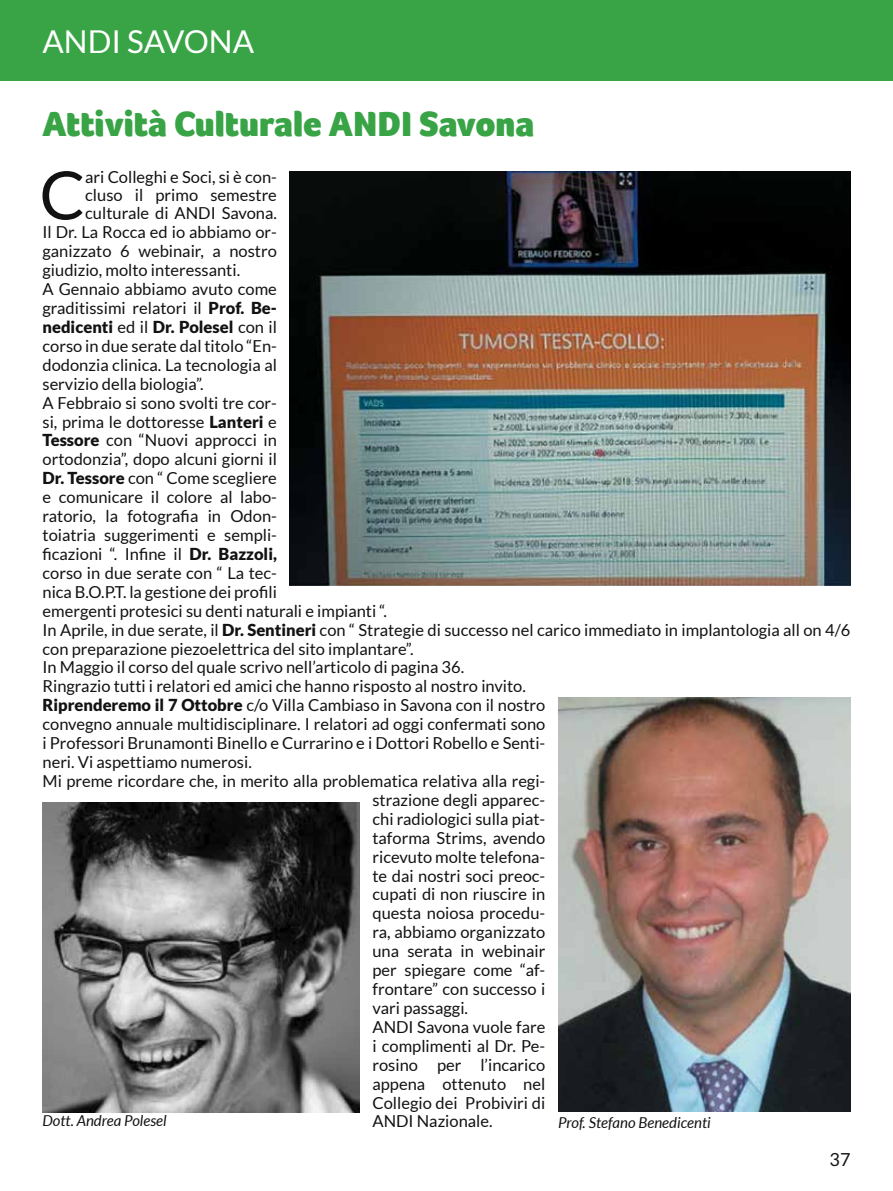
<style>
.page{position:relative;width:893px;height:1191px;background:#fff}
.page>*{position:absolute;margin:0;border:0;box-sizing:border-box;transform-origin:0 0}
.t1{font:66.75px "Lato";color:#121212}
.t2{font:900 36px "Foco";color:#39a446}
.t3{font:31.5px "Lato";color:#fff}
.t4{font:18px "Lato";color:#121212}
.t5{font:16.5px "Lato";color:#121212}
.t6{font:900 16.5px "Lato";color:#121212}
.t7{font:italic 15px "Lato";color:#121212}
.s1{font-weight:900}
.s2{font-weight:400}
</style>
<div class="page">
<div style="left:0;top:0;width:893px;height:81px;background:#39a446"></div>
<img style="left:558px;top:697px;width:292px;height:414px">
<img style="left:43px;top:803px;width:317px;height:309px">
<img style="left:290px;top:171px;width:560px;height:414px">
<h3 class="t3" style="left:43px;top:24px;width:213px">ANDI SAVONA</h3>
<h2 class="t2" style="left:43px;top:100px;width:493px">Attività Culturale ANDI Savona</h2>
<h1 class="t1" style="left:40px;top:158px;width:47px">C</h1>
<p class="t5" style="left:85px;top:168px;width:193px">ari Colleghi e Soci, si è con-</p>
<p class="t5" style="left:85px;top:186px;width:193px">cluso il primo semestre</p>
<p class="t5" style="left:85px;top:204px;width:193px">culturale di ANDI Savona.</p>
<p class="t5" style="left:43px;top:223px;width:236px">Il Dr. La Rocca ed io abbiamo or-</p>
<p class="t5" style="left:43px;top:242px;width:236px">ganizzato 6 webinair, a nostro</p>
<p class="t5" style="left:43px;top:261px;width:199px">giudizio, molto interessanti.</p>
<p class="t5" style="left:43px;top:280px;width:236px">A Gennaio abbiamo avuto come</p>
<p class="t5" style="left:43px;top:299px;width:236px">graditissimi relatori il <span class="s1">Prof. Be-</span></p>
<p class="t6" style="left:43px;top:317px;width:236px">nedicenti <span class="s2">ed il</span> Dr. Polesel <span class="s2">con il</span></p>
<p class="t5" style="left:43px;top:337px;width:236px">corso in due serate dal titolo “En-</p>
<p class="t5" style="left:43px;top:355px;width:236px">dodonzia clinica. La tecnologia al</p>
<p class="t5" style="left:43px;top:374px;width:163px">servizio della biologia”.</p>
<p class="t5" style="left:43px;top:393px;width:236px">A Febbraio si sono svolti tre cor-</p>
<p class="t5" style="left:43px;top:412px;width:236px">si, prima le dottoresse <span class="s1">Lanteri</span> e</p>
<p class="t5" style="left:43px;top:431px;width:236px"><span class="s1">Tessore</span> con “Nuovi approcci in</p>
<p class="t5" style="left:43px;top:450px;width:236px">ortodonzia”, dopo alcuni giorni il</p>
<p class="t5" style="left:43px;top:469px;width:236px"><span class="s1">Dr. Tessore</span> con “ Come scegliere</p>
<p class="t5" style="left:43px;top:488px;width:236px">e comunicare il colore al labo-</p>
<p class="t5" style="left:43px;top:507px;width:236px">ratorio, la fotografia in Odon-</p>
<p class="t5" style="left:43px;top:526px;width:236px">toiatria suggerimenti e sempli-</p>
<p class="t5" style="left:43px;top:545px;width:236px">ficazioni “. Infine il <span class="s1">Dr. Bazzoli,</span></p>
<p class="t5" style="left:43px;top:563px;width:236px">corso in due serate con “ La tec-</p>
<p class="t5" style="left:43px;top:582px;width:236px">nica B.O.P.T. la gestione dei profili</p>
<p class="t5" style="left:43px;top:601px;width:346px">emergenti protesici su denti naturali e impianti “.</p>
<p class="t5" style="left:43px;top:620px;width:809px">In Aprile, in due serate, il <span class="s1">Dr. Sentineri</span> con “ Strategie di successo nel carico immediato in implantologia all on 4/6</p>
<p class="t5" style="left:43px;top:639px;width:373px">con preparazione piezoelettrica del sito implantare”.</p>
<p class="t5" style="left:43px;top:658px;width:423px">In Maggio il corso del quale scrivo nell’articolo di pagina 36.</p>
<p class="t5" style="left:43px;top:677px;width:485px">Ringrazio tutti i relatori ed amici che hanno risposto al nostro invito.</p>
<p class="t5" style="left:43px;top:696px;width:504px"><span class="s1">Riprenderemo il 7 Ottobre</span> c/o Villa Cambiaso in Savona con il nostro</p>
<p class="t5" style="left:43px;top:715px;width:504px">convegno annuale multidisciplinare. I relatori ad oggi confermati sono</p>
<p class="t5" style="left:43px;top:734px;width:504px">i Professori Brunamonti Binello e Currarino e i Dottori Robello e Senti-</p>
<p class="t5" style="left:43px;top:753px;width:211px">neri. Vi aspettiamo numerosi.</p>
<p class="t5" style="left:43px;top:771px;width:504px">Mi preme ricordare che, in merito alla problematica relativa alla regi-</p>
<p class="t5" style="left:372px;top:790px;width:174px">strazione degli apparec-</p>
<p class="t5" style="left:372px;top:809px;width:174px">chi radiologici sulla piat-</p>
<p class="t5" style="left:372px;top:828px;width:174px">taforma Strims, avendo</p>
<p class="t5" style="left:372px;top:847px;width:174px">ricevuto molte telefona-</p>
<p class="t5" style="left:372px;top:866px;width:174px">te dai nostri soci preoc-</p>
<p class="t5" style="left:372px;top:885px;width:174px">cupati di non riuscire in</p>
<p class="t5" style="left:372px;top:904px;width:174px">questa noiosa procedu-</p>
<p class="t5" style="left:372px;top:923px;width:174px">ra, abbiamo organizzato</p>
<p class="t5" style="left:372px;top:942px;width:174px">una serata in webinair</p>
<p class="t5" style="left:372px;top:961px;width:174px">per spiegare come “af-</p>
<p class="t5" style="left:372px;top:979px;width:174px">frontare” con successo i</p>
<p class="t5" style="left:372px;top:998px;width:97px">vari passaggi.</p>
<p class="t5" style="left:372px;top:1017px;width:174px">ANDI Savona vuole fare</p>
<p class="t5" style="left:372px;top:1036px;width:174px">i complimenti al Dr. Pe-</p>
<p class="t5" style="left:372px;top:1055px;width:174px">rosino per l’incarico</p>
<p class="t5" style="left:372px;top:1074px;width:174px">appena ottenuto nel</p>
<p class="t5" style="left:372px;top:1093px;width:174px">Collegio dei Probiviri di</p>
<p class="t7" style="left:43px;top:1112px;width:126px">Dott. Andrea Polesel</p>
<p class="t5" style="left:372px;top:1112px;width:122px">ANDI Nazionale.</p>
<p class="t7" style="left:558px;top:1113px;width:154px">Prof. Stefano Benedicenti</p>
<p class="t4" style="left:830px;top:1149px;width:22px">37</p>
</div>
